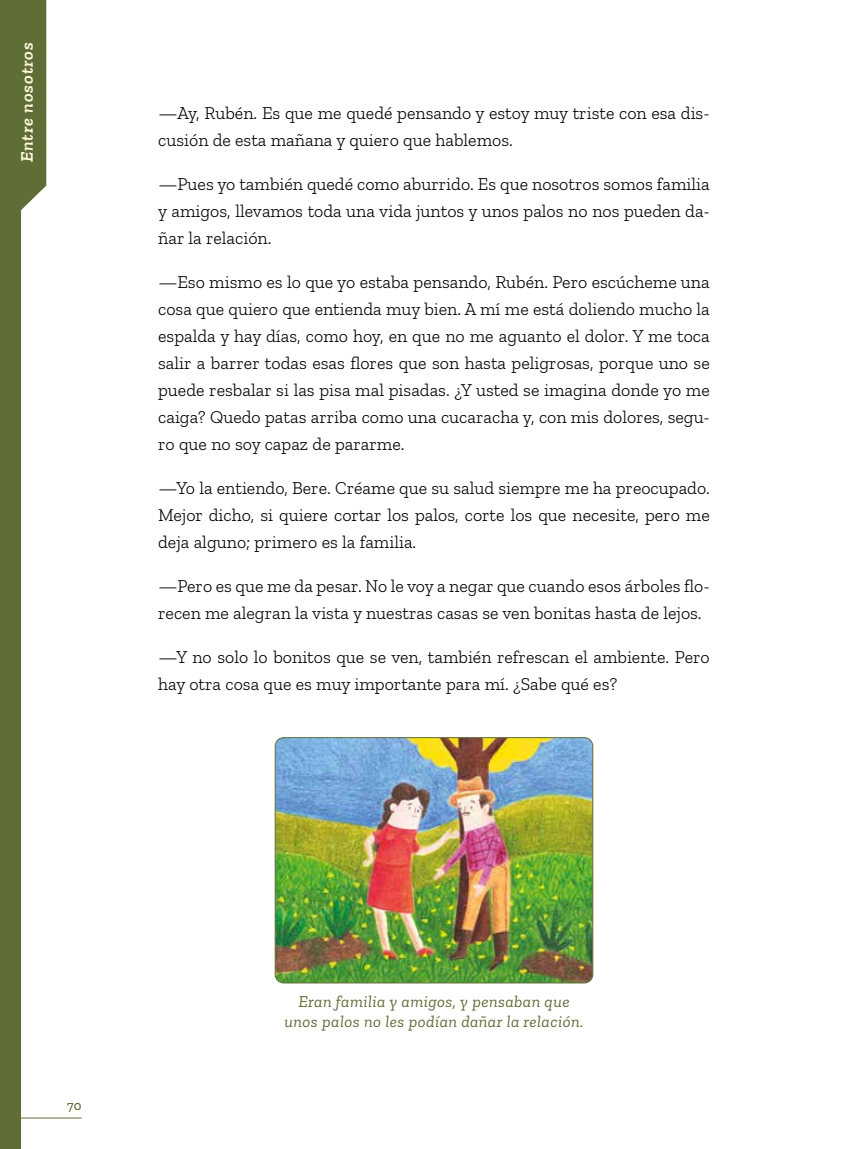
<style>
.page{position:relative;width:868px;height:1149px;background:#fff}
.page>*{position:absolute;margin:0;border:0;box-sizing:border-box;transform-origin:0 0}
.t1{font:300 18px/27px "Zilla Slab";color:#000}
.t2{font:italic 600 18px "Zilla Slab";letter-spacing:.05em;color:#fffbdc}
.t3{font:italic 16.5px/19.8px "Zilla Slab";letter-spacing:.025em;color:#5f6d37;text-align:center}
.t4{font:500 13.5px "Zilla Slab";color:#5f6d37}
</style>
<div class="page">
<div style="left:0;top:0;width:21px;height:1148px;background:#5f6d37"></div>
<hr style="left:0;top:1117px;width:81px;height:1px;background:#5f6d37">
<div style="left:21px;top:0;width:25px;height:210px;background:#5f6d37"></div>
<img style="left:275px;top:737px;width:317px;height:245px">
<div style="left:275px;top:737px;width:318px;height:246px;border:1px solid #5f6d37;border-radius:9px"></div>
<p class="t2" style="left:17px;top:162px;width:121px;rotate:-90deg">Entre nosotros</p>
<p class="t1" style="left:158px;top:99px;width:553px">—Ay, Rubén. Es que me quedé pensando y estoy muy triste con esa dis&shy;cusión de esta mañana y quiero que hablemos.</p>
<p class="t1" style="left:158px;top:170px;width:553px;text-align:justify">—Pues yo también quedé como aburrido. Es que nosotros somos familia y amigos, llevamos toda una vida juntos y unos palos no nos pueden da&shy;ñar la relación.</p>
<p class="t1" style="left:158px;top:268px;width:553px;text-align:justify">—Eso mismo es lo que yo estaba pensando, Rubén. Pero escúcheme una cosa que quiero que entienda muy bien. A mí me está doliendo mucho la espalda y hay días, como hoy, en que no me aguanto el dolor. Y me toca salir a barrer todas esas flores que son hasta peligrosas, porque uno se puede resbalar si las pisa mal pisadas. ¿Y usted se imagina donde yo me caiga? Quedo patas arriba como una cucaracha y, con mis dolores, segu&shy;ro que no soy capaz de pararme.</p>
<p class="t1" style="left:158px;top:474px;width:553px;text-align:justify">—Yo la entiendo, Bere. Créame que su salud siempre me ha preocupado.<br>Mejor dicho, si quiere cortar los palos, corte los que necesite, pero me deja alguno; primero es la familia.</p>
<p class="t1" style="left:158px;top:572px;width:553px">—Pero es que me da pesar. No le voy a negar que cuando esos árboles flo&shy;recen me alegran la vista y nuestras casas se ven bonitas hasta de lejos.</p>
<p class="t1" style="left:158px;top:643px;width:553px">—Y no solo lo bonitos que se ven, también refrescan el ambiente. Pero hay otra cosa que es muy importante para mí. ¿Sabe qué es?</p>
<p class="t4" style="left:67px;top:1097px;width:16px">70</p>
<p class="t3" style="left:284px;top:991px;width:300px">Eran familia y amigos, y pensaban que unos palos no les podían dañar la relación.</p>
</div>
